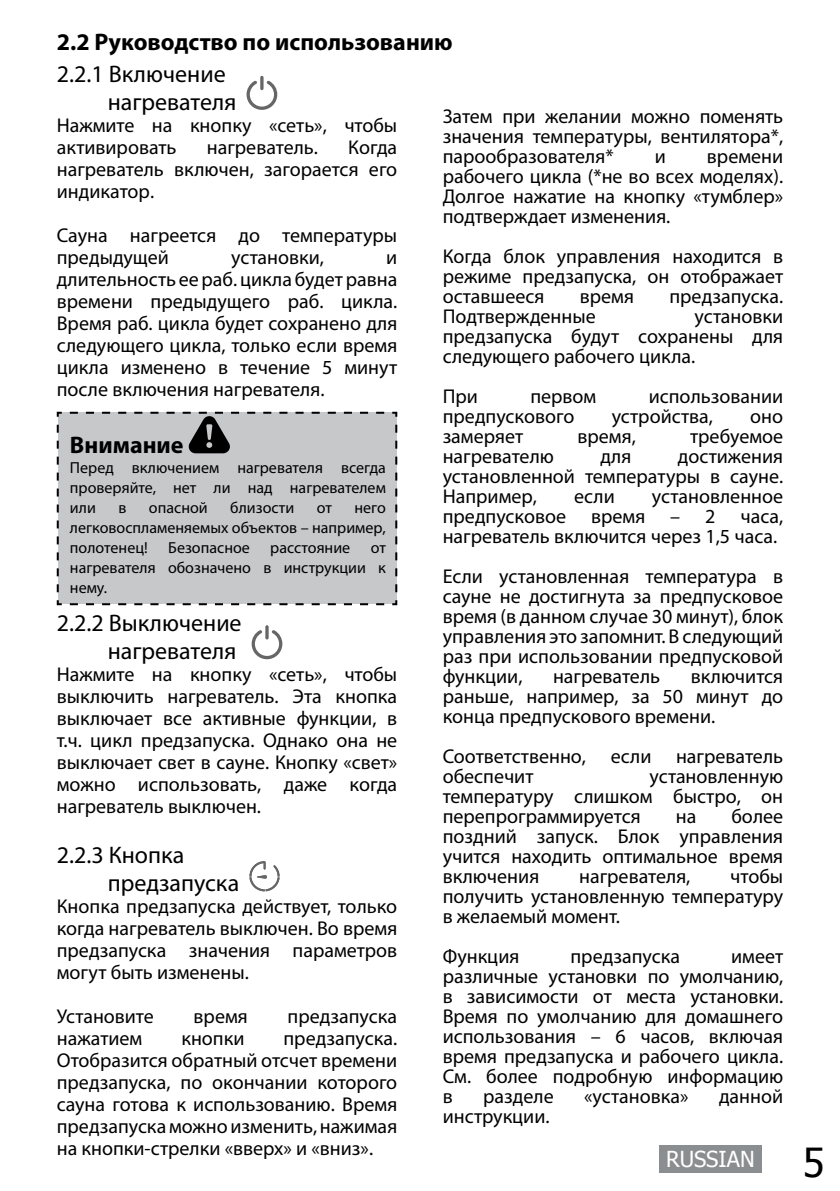
<style>
.page{position:relative;width:840px;height:1191px;background:#fff}
.page>*{position:absolute;margin:0;border:0;box-sizing:border-box;transform-origin:0 0}
.t1{font:24px/28px "Myriad Pro";color:#000}
.t2{font:700 24px "Myriad Pro";color:#000}
.t3{font:22px "Tahoma";color:#fff}
.t4{font:20px/20px "Myriad Pro";color:#000;text-align:justify}
.t5{font:16px/20px "Myriad Pro";color:#000;text-align:justify}
.s1{font-size:40px;color:#000}
</style>
<div class="page">
<div style="left:659px;top:1145px;width:102px;height:27px;background:#8b8e90"></div>
<svg style="left:246px;top:81px;width:31px;height:29px"></svg>
<hr style="left:260px;top:76px;width:3px;height:14px;background:#666;border-radius:2px">
<svg style="left:251px;top:630px;width:31px;height:29px"></svg>
<hr style="left:265px;top:625px;width:3px;height:14px;background:#666;border-radius:2px">
<svg style="left:249px;top:861px;width:30px;height:30px"></svg>
<div style="left:56px;top:411px;width:342px;height:195px;background:#c7c8ca"></div>
<svg style="left:66px;top:412px;width:318px;height:41px;background:#b4b5b7"></svg>
<p class="t2" style="left:57px;top:26px;width:397px">2.2 Руководство по использованию</p>
<p class="t1" style="left:108px;top:59px;width:130px;text-indent:-51px">2.2.1 Включение нагревателя</p>
<p class="t4" style="left:57px;top:114px;width:342px;line-height:22px">Нажмите на кнопку «сеть», чтобы активировать</p>
<p class="t4" style="left:442px;top:106px;width:342px">Затем при желании можно поменять значения температуры, вентилятора*, парообразователя*</p>
<p class="t4" style="left:57px;top:136px;width:342px;line-height:22px;text-indent:291px">Когда нагреватель включен, загорается его индикатор.</p>
<p class="t4" style="left:57px;top:224px;width:342px;line-height:22px">Сауна нагреется до температуры предыдущей</p>
<p class="t4" style="left:207px;top:137px;width:113px">нагреватель.</p>
<p class="t4" style="left:442px;top:146px;width:342px;text-indent:264px">времени рабочего цикла (*не во всех моделях).<br>Долгое нажатие на кнопку «тумблер» подтверждает изменения.</p>
<p class="t4" style="left:442px;top:246px;width:342px">Когда блок управления находится в режиме предзапуска, он отображает оставшееся</p>
<p class="t4" style="left:654px;top:146px;width:13px">и</p>
<p class="t4" style="left:231px;top:247px;width:94px">установки,</p>
<p class="t4" style="left:57px;top:246px;width:342px;line-height:22px;text-indent:329px">и длительность ее раб. цикла будет равна времени предыдущего раб. цикла.<br>Время раб. цикла будет сохранено для следующего цикла, только если время цикла изменено в течение 5 минут после включения нагревателя.</p>
<p class="t4" style="left:579px;top:286px;width:56px">время</p>
<p class="t4" style="left:669px;top:286px;width:115px">предзапуска.</p>
<p class="t4" style="left:442px;top:306px;width:154px">Подтвержденные</p>
<p class="t4" style="left:442px;top:306px;width:342px;text-indent:251px">установки предзапуска будут сохранены для следующего рабочего цикла.</p>
<p class="t4" style="left:442px;top:386px;width:37px">При</p>
<p class="t4" style="left:530px;top:386px;width:67px">первом</p>
<p class="t4" style="left:648px;top:386px;width:136px">использовании</p>
<p class="t4" style="left:442px;top:406px;width:133px">предпускового</p>
<p class="t4" style="left:611px;top:406px;width:103px">устройства,</p>
<p class="t4" style="left:749px;top:406px;width:34px">оно</p>
<p class="t4" style="left:442px;top:426px;width:82px">замеряет</p>
<p class="t4" style="left:577px;top:426px;width:60px">время,</p>
<p class="t4" style="left:689px;top:426px;width:94px">требуемое</p>
<p class="t4" style="left:442px;top:446px;width:113px">нагревателю</p>
<p class="t4" style="left:600px;top:446px;width:32px">для</p>
<p class="t2" style="left:70px;top:429px;width:115px">Внимание</p>
<p class="t5" style="left:70px;top:458px;width:317px">Перед включением нагревателя всегда проверяйте, нет ли над нагревателем или</p>
<p class="t4" style="left:442px;top:446px;width:342px;text-indent:235px">достижения установленной температуры в сауне.<br>Например,</p>
<p class="t4" style="left:442px;top:486px;width:342px;text-indent:209px">установленное предпусковое время – 2 часа, нагреватель включится через 1,5 часа.</p>
<p class="t4" style="left:442px;top:566px;width:342px">Если установленная температура в сауне не достигнута за предпусковое время (в данном случае 30 минут), блок управления это запомнит. В следующий раз при использовании предпусковой функции,</p>
<p class="t4" style="left:574px;top:486px;width:42px">если</p>
<p class="t5" style="left:118px;top:498px;width:9px">в</p>
<p class="t5" style="left:149px;top:498px;width:60px">опасной</p>
<p class="t5" style="left:230px;top:498px;width:65px">близости</p>
<p class="t5" style="left:316px;top:498px;width:17px">от</p>
<p class="t5" style="left:70px;top:498px;width:317px;text-indent:284px">него легковоспламеняемых объектов – например, полотенец!</p>
<p class="t5" style="left:168px;top:538px;width:83px">Безопасное</p>
<p class="t5" style="left:270px;top:538px;width:81px">расстояние</p>
<p class="t5" style="left:70px;top:538px;width:317px;text-indent:300px">от нагревателя обозначено в инструкции к нему.</p>
<p class="t1" style="left:57px;top:609px;width:186px;text-align:right">2.2.2 Выключение нагревателя</p>
<p class="t4" style="left:57px;top:663px;width:342px;line-height:22px">Нажмите на кнопку «сеть», чтобы выключить нагреватель. Эта кнопка выключает все активные функции, в т.ч. цикл предзапуска. Однако она не выключает свет в сауне. Кнопку «свет» можно использовать, даже когда нагреватель выключен.</p>
<p class="t1" style="left:108px;top:841px;width:133px;text-indent:-51px">2.2.3 Кнопка предзапуска</p>
<p class="t4" style="left:57px;top:895px;width:342px;line-height:22px">Кнопка предзапуска действует, только когда нагреватель выключен. Во время предзапуска значения параметров могут быть изменены.</p>
<p class="t4" style="left:57px;top:1006px;width:98px">Установите</p>
<p class="t4" style="left:193px;top:1006px;width:56px">время</p>
<p class="t4" style="left:287px;top:1006px;width:111px">предзапуска</p>
<p class="t4" style="left:57px;top:1028px;width:87px">нажатием</p>
<p class="t4" style="left:181px;top:1028px;width:64px">кнопки</p>
<p class="t4" style="left:442px;top:666px;width:342px;text-indent:248px">включится раньше, например, за 50 минут до конца предпускового времени.</p>
<p class="t4" style="left:442px;top:746px;width:342px">Соответственно, если нагреватель обеспечит</p>
<p class="t4" style="left:552px;top:666px;width:109px">нагреватель</p>
<p class="t4" style="left:442px;top:766px;width:342px;text-indent:207px">установленную температуру слишком быстро, он перепрограммируется</p>
<p class="t4" style="left:442px;top:806px;width:342px;text-indent:288px">более поздний запуск. Блок управления учится находить оптимальное время включения</p>
<p class="t4" style="left:675px;top:806px;width:22px">на</p>
<p class="t4" style="left:442px;top:866px;width:342px;text-indent:287px">чтобы получить установленную температуру в желаемый момент.</p>
<p class="t4" style="left:442px;top:946px;width:78px">Функция</p>
<p class="t4" style="left:570px;top:946px;width:111px">предзапуска</p>
<p class="t4" style="left:578px;top:866px;width:113px">нагревателя,</p>
<p class="t4" style="left:442px;top:946px;width:342px;text-indent:288px">имеет различные установки по умолчанию, в зависимости от места установки.<br>Время по умолчанию для домашнего использования – 6 часов, включая время предзапуска и рабочего цикла.<br>См. более подробную информацию в</p>
<p class="t4" style="left:57px;top:1027px;width:342px;line-height:22px;text-indent:226px">предзапуска.<br>Отобразится обратный отсчет времени предзапуска, по окончании которого сауна готова к использованию. Время предзапуска можно изменить, нажимая на кнопки-стрелки «вверх» и «вниз».</p>
<p class="t4" style="left:483px;top:1086px;width:72px">разделе</p>
<p class="t4" style="left:584px;top:1086px;width:106px">«установка»</p>
<p class="t4" style="left:718px;top:1086px;width:66px">данной</p>
<p class="t4" style="left:442px;top:1106px;width:108px">инструкции.</p>
<p class="t3" style="left:665px;top:1144px;width:160px">RUSSIAN <span class="s1">5</span></p>
</div>
